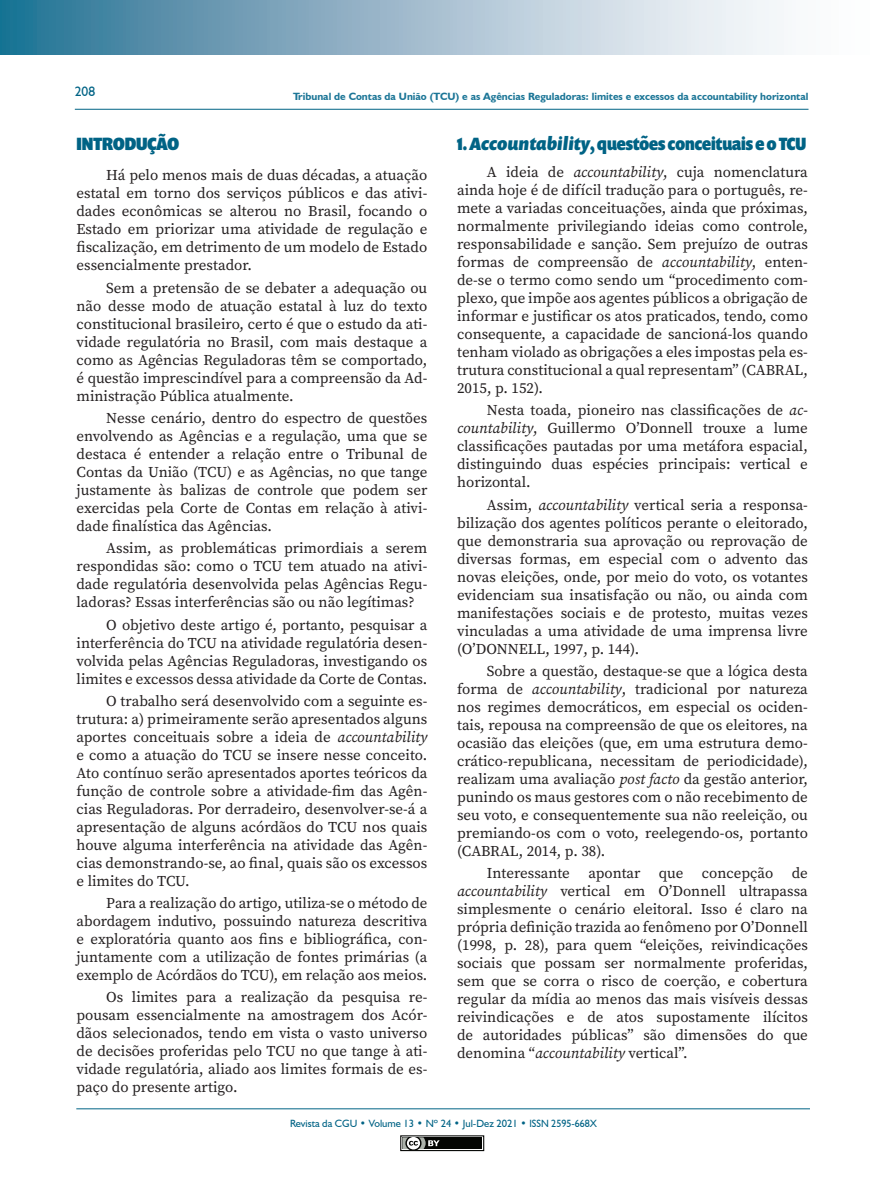
<style>
.page{position:relative;width:893px;height:1191px;background:#fff}
.page>*{position:absolute;margin:0;border:0;box-sizing:border-box;transform-origin:0 0}
.SUBTÍTULO_DUAS_COLUN{font:900 18px "Prenton RP Cond";color:#006385;scale:.94 1}
.TÍTULO_DUAS_COLUNAS{font:900 18px "Prenton RP Cond";color:#006385}
.TEXTO_DUAS_COLUNAS{font:15px/18px "Source Serif Variable";color:#231f20;text-align:justify}
.t1{font:13.5px "Humanist 521 BT";color:#006385}
.t2{font:700 10.5px "Humanist 521 BT";color:#1c7697}
.t3{font:10.5px "Humanist 521 BT";color:#006385}
.s1{font-style:italic}
.s2{font-family:"Prenton RP Pro";font-style:italic}
</style>
<div class="page">
<svg style="left:0;top:0;width:784px;height:54px;background:#96b7c9"></svg>
<hr style="left:75px;top:109px;width:733px;height:1px;background:#006385">
<hr style="left:76px;top:1108px;width:734px;height:1px;background:#006385">
<div style="left:400px;top:1135px;width:84px;height:16px;border:1px solid #040503"></div>
<div style="left:402px;top:1137px;width:80px;height:12px;background:#040503"></div>
<svg style="left:400px;top:1135px;width:40px;height:16px"></svg>
<p class="t1" style="left:75px;top:83px;width:22px">208</p>
<p class="t2" style="left:293px;top:90px;width:517px">Tribunal de Contas da União (TCU) e as Agências Reguladoras: limites e excessos da accountability horizontal</p>
<p class="TÍTULO_DUAS_COLUNAS" style="left:77px;top:132px;width:104px">INTRODUÇÃO</p>
<p class="TEXTO_DUAS_COLUNAS" style="left:77px;top:166px;width:352px;text-indent:30px">Há pelo menos mais de duas décadas, a atuação estatal em torno dos serviços públicos e das ativi&shy;dades econômicas se alterou no Brasil, focando o Estado em priorizar uma atividade de regulação e fiscalização, em detrimento de um modelo de Estado essencialmente prestador.</p>
<p class="TEXTO_DUAS_COLUNAS" style="left:77px;top:279px;width:352px;text-indent:30px">Sem a pretensão de se debater a adequação ou não desse modo de atuação estatal à luz do texto constitucional brasileiro, certo é que o estudo da ati&shy;vidade regulatória no Brasil, com mais destaque a como as Agências Reguladoras têm se comportado, é questão imprescindível para a compreensão da Ad&shy;ministração Pública atualmente.</p>
<p class="TEXTO_DUAS_COLUNAS" style="left:77px;top:409px;width:352px;text-indent:30px">Nesse cenário, dentro do espectro de questões envolvendo as Agências e a regulação, uma que se destaca é entender a relação entre o Tribunal de Contas da União (TCU) e as Agências, no que tange justamente às balizas de controle que podem ser exercidas pela Corte de Contas em relação à ativi&shy;dade finalística das Agências.</p>
<p class="TEXTO_DUAS_COLUNAS" style="left:77px;top:539px;width:352px;text-indent:30px">Assim, as problemáticas primordiais a serem respondidas são: como o TCU tem atuado na ativi&shy;dade regulatória desenvolvida pelas Agências Regu&shy;ladoras? Essas interferências são ou não legítimas?</p>
<p class="TEXTO_DUAS_COLUNAS" style="left:77px;top:615px;width:352px;text-indent:30px">O objetivo deste artigo é, portanto, pesquisar a interferência do TCU na atividade regulatória desen&shy;volvida pelas Agências Reguladoras, investigando os limites e excessos dessa atividade da Corte de Contas.</p>
<p class="TEXTO_DUAS_COLUNAS" style="left:77px;top:692px;width:352px;text-indent:30px">O trabalho será desenvolvido com a seguinte es&shy;trutura: a) primeiramente serão apresentados alguns aportes conceituais sobre a ideia de <span class="s1">accountability </span>e como a atuação do TCU se insere nesse conceito.<br>Ato contínuo serão apresentados aportes teóricos da função de controle sobre a atividade-fim das Agên&shy;cias Reguladoras. Por derradeiro, desenvolver-se-á a apresentação de alguns acórdãos do TCU nos quais houve alguma interferência na atividade das Agên&shy;cias demonstrando-se, ao final, quais são os excessos e limites do TCU.</p>
<p class="TEXTO_DUAS_COLUNAS" style="left:77px;top:894px;width:352px;text-indent:30px">Para a realização do artigo, utiliza-se o método de abordagem indutivo, possuindo natureza descritiva e exploratória quanto aos fins e bibliográfica, con&shy;juntamente com a utilização de fontes primárias (a exemplo de Acórdãos do TCU), em relação aos meios.</p>
<p class="TEXTO_DUAS_COLUNAS" style="left:77px;top:988px;width:352px;text-indent:30px">Os limites para a realização da pesquisa re&shy;pousam essencialmente na amostragem dos Acór&shy;dãos selecionados, tendo em vista o vasto universo de decisões proferidas pelo TCU no que tange à ati&shy;vidade regulatória, aliado aos limites formais de es&shy;paço do presente artigo.</p>
<p class="SUBTÍTULO_DUAS_COLUN" style="left:457px;top:133px;width:373px">1. <span class="s2">Accountability</span>, questões conceituais e o TCU</p>
<p class="TEXTO_DUAS_COLUNAS" style="left:457px;top:163px;width:352px;text-indent:30px">A ideia de <span class="s1">accountability</span>, cuja nomenclatura ainda hoje é de difícil tradução para o português, re&shy;mete a variadas conceituações, ainda que próximas, normalmente privilegiando ideias como controle, responsabilidade e sanção. Sem prejuízo de outras formas de compreensão de <span class="s1">accountability</span>, enten&shy;de-se o termo como sendo um “procedimento com&shy;plexo, que impõe aos agentes públicos a obrigação de informar e justificar os atos praticados, tendo, como consequente, a capacidade de sancioná-los quando tenham violado as obrigações a eles impostas pela es&shy;trutura constitucional a qual representam” (CABRAL, 2015, p. 152).</p>
<p class="TEXTO_DUAS_COLUNAS" style="left:457px;top:401px;width:352px;text-indent:30px">Nesta toada, pioneiro nas classificações de <span class="s1">ac&shy;countability</span>, Guillermo O’Donnell trouxe a lume classificações pautadas por uma metáfora espacial, distinguindo duas espécies principais: vertical e horizontal.</p>
<p class="TEXTO_DUAS_COLUNAS" style="left:457px;top:495px;width:352px;text-indent:30px">Assim, <span class="s1">accountability</span> vertical seria a responsa&shy;bilização dos agentes políticos perante o eleitorado, que demonstraria sua aprovação ou reprovação de diversas formas, em especial com o advento das novas eleições, onde, por meio do voto, os votantes evidenciam sua insatisfação ou não, ou ainda com manifestações sociais e de protesto, muitas vezes vinculadas a uma atividade de uma imprensa livre (O’DONNELL, 1997, p. 144).</p>
<p class="TEXTO_DUAS_COLUNAS" style="left:457px;top:662px;width:352px;text-indent:30px">Sobre a questão, destaque-se que a lógica desta forma de <span class="s1">accountability</span>, tradicional por natureza nos regimes democráticos, em especial os ociden&shy;tais, repousa na compreensão de que os eleitores, na ocasião das eleições (que, em uma estrutura demo&shy;crático-republicana, necessitam de periodicidade), realizam uma avaliação <span class="s1">post facto</span> da gestão anterior, punindo os maus gestores com o não recebimento de seu voto, e consequentemente sua não reeleição, ou premiando-os com o voto, reelegendo-os, portanto (CABRAL, 2014, p. 38).</p>
<p class="TEXTO_DUAS_COLUNAS" style="left:457px;top:864px;width:352px;text-indent:30px">Interessante apontar que concepção de <span class="s1">accountability</span> vertical em O’Donnell ultrapassa simplesmente o cenário eleitoral. Isso é claro na própria definição trazida ao fenômeno por O’Donnell (1998, p. 28), para quem “eleições, reivindicações sociais que possam ser normalmente proferidas, sem que se corra o risco de coerção, e cobertura regular da mídia ao menos das mais visíveis dessas reivindicações e de atos supostamente ilícitos de autoridades públicas” são dimensões do que denomina “<span class="s1">accountability</span> vertical”.</p>
<p class="t3" style="left:290px;top:1116px;width:309px">Revista da CGU • Volume 13 • Nº 24 • Jul-Dez 2021 • ISSN 2595-668X</p>
</div>
